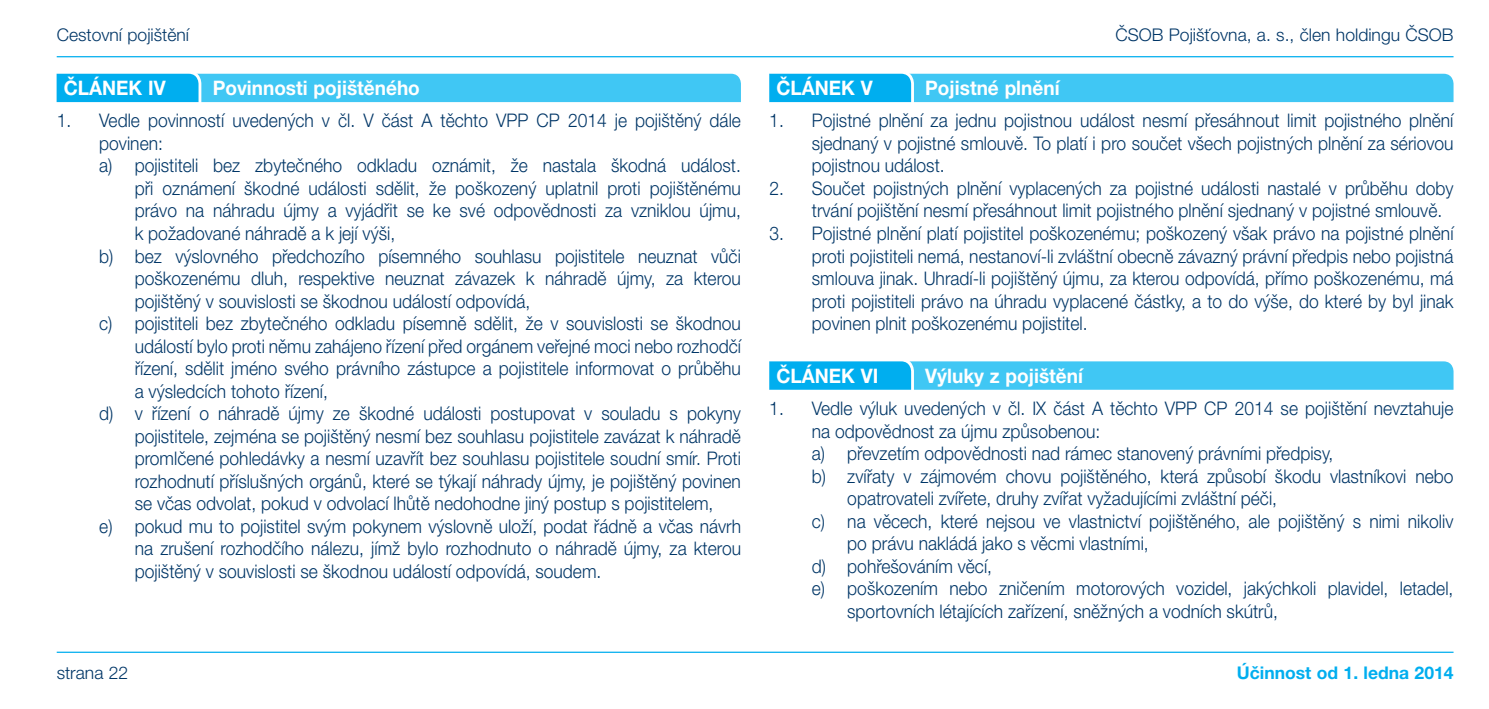
<style>
.page{position:relative;width:1489px;height:709px;background:#fff}
.page>*{position:absolute;margin:0;border:0;box-sizing:border-box;transform-origin:0 0}
.t1{font:700 20px "Helvetica Neue LT Pro";color:#fff;scale:.95 1}
.t2{font:300 18.75px/22.5px "Helvetica Neue LT Pro";color:#003667;text-align:justify;scale:.93 1}
.t3{font:300 17.5px "Helvetica Neue LT Pro";color:#003667}
.t4{font:700 17.5px "Helvetica Neue LT Pro";color:#00aeef}
</style>
<div class="page">
<hr style="left:57px;top:651px;width:1396px;height:2px;background:#00aeef">
<hr style="left:57px;top:56px;width:1396px;height:1px;background:#00aeef">
<svg style="left:57px;top:73px;width:684px;height:30px;background:#3ec5f3"></svg>
<svg style="left:769px;top:73px;width:684px;height:30px;background:#3ec5f3"></svg>
<svg style="left:769px;top:361px;width:684px;height:29px;background:#38c3f3"></svg>
<p class="t3" style="left:57px;top:24px;width:134px">Cestovní pojištění</p>
<p class="t3" style="left:1115px;top:24px;width:339px">ČSOB Pojišťovna, a. s., člen holdingu ČSOB</p>
<p class="t1" style="left:64px;top:76px;width:109px">ČLÁNEK IV</p>
<p class="t1" style="left:213px;top:76px;width:219px">Povinnosti pojištěného</p>
<p class="t2" style="left:57px;top:109px;width:737px">1. Vedle povinností uvedených v čl. V část A těchto VPP CP 2014 je pojištěný dále</p>
<p class="t2" style="left:99px;top:132px;width:70px">povinen:</p>
<p class="t2" style="left:99px;top:154px;width:687px">a) pojistiteli bez zbytečného odkladu oznámit, že nastala škodná událost.</p>
<p class="t2" style="left:135px;top:177px;width:653px">při oznámení škodné události sdělit, že poškozený uplatnil proti pojištěnému</p>
<p class="t2" style="left:135px;top:199px;width:653px">právo na náhradu újmy a vyjádřit se ke své odpovědnosti za vzniklou újmu,</p>
<p class="t2" style="left:135px;top:222px;width:281px">k požadované náhradě a k její výši,</p>
<p class="t2" style="left:99px;top:244px;width:691px">b) bez výslovného předchozího písemného souhlasu pojistitele neuznat vůči</p>
<p class="t2" style="left:135px;top:267px;width:653px">poškozenému dluh, respektive neuznat závazek k náhradě újmy, za kterou</p>
<p class="t2" style="left:135px;top:289px;width:427px">pojištěný v souvislosti se škodnou událostí odpovídá,</p>
<p class="t2" style="left:99px;top:312px;width:691px">c) pojistiteli bez zbytečného odkladu písemně sdělit, že v souvislosti se škodnou</p>
<p class="t2" style="left:135px;top:334px;width:653px">událostí bylo proti němu zahájeno řízení před orgánem veřejné moci nebo rozhodčí</p>
<p class="t2" style="left:135px;top:357px;width:653px">řízení, sdělit jméno svého právního zástupce a pojistitele informovat o průběhu</p>
<p class="t2" style="left:135px;top:379px;width:209px">a výsledcích tohoto řízení,</p>
<p class="t2" style="left:99px;top:402px;width:691px">d) v řízení o náhradě újmy ze škodné události postupovat v souladu s pokyny</p>
<p class="t2" style="left:135px;top:424px;width:653px">pojistitele, zejména se pojištěný nesmí bez souhlasu pojistitele zavázat k náhradě</p>
<p class="t2" style="left:135px;top:447px;width:653px">promlčené pohledávky a nesmí uzavřít bez souhlasu pojistitele soudní smír. Proti</p>
<p class="t2" style="left:135px;top:469px;width:653px">rozhodnutí příslušných orgánů, které se týkají náhrady újmy, je pojištěný povinen</p>
<p class="t2" style="left:135px;top:492px;width:623px">se včas odvolat, pokud v odvolací lhůtě nedohodne jiný postup s pojistitelem,</p>
<p class="t2" style="left:99px;top:514px;width:691px">e) pokud mu to pojistitel svým pokynem výslovně uloží, podat řádně a včas návrh</p>
<p class="t2" style="left:135px;top:537px;width:653px">na zrušení rozhodčího nálezu, jímž bylo rozhodnuto o náhradě újmy, za kterou</p>
<p class="t2" style="left:135px;top:559px;width:503px">pojištěný v souvislosti se škodnou událostí odpovídá, soudem.</p>
<p class="t1" style="left:776px;top:76px;width:103px">ČLÁNEK V</p>
<p class="t1" style="left:925px;top:76px;width:143px">Pojistné plnění</p>
<p class="t2" style="left:811px;top:109px;width:691px;text-indent:-43px">1. Pojistné plnění za jednu pojistnou událost nesmí přesáhnout limit pojistného plnění sjednaný v pojistné smlouvě. To platí i pro součet všech pojistných plnění za sériovou pojistnou událost.</p>
<p class="t2" style="left:811px;top:177px;width:691px;text-indent:-43px">2. Součet pojistných plnění vyplacených za pojistné události nastalé v průběhu doby trvání pojištění nesmí přesáhnout limit pojistného plnění sjednaný v pojistné smlouvě.</p>
<p class="t2" style="left:811px;top:222px;width:691px;text-indent:-42px">3. Pojistné plnění platí pojistitel poškozenému; poškozený však právo na pojistné plnění proti pojistiteli nemá, nestanoví-li zvláštní obecně závazný právní předpis nebo pojistná smlouva jinak. Uhradí-li pojištěný újmu, za kterou odpovídá, přímo poškozenému, má proti pojistiteli právo na úhradu vyplacené částky, a to do výše, do které by byl jinak povinen plnit poškozenému pojistitel.</p>
<p class="t1" style="left:776px;top:363px;width:109px">ČLÁNEK VI</p>
<p class="t1" style="left:925px;top:363px;width:167px">Výluky z pojištění</p>
<p class="t2" style="left:769px;top:397px;width:737px">1. Vedle výluk uvedených v čl. IX část A těchto VPP CP 2014 se pojištění nevztahuje</p>
<p class="t2" style="left:811px;top:419px;width:312px">na odpovědnost za újmu způsobenou:</p>
<p class="t2" style="left:811px;top:442px;width:562px">a) převzetím odpovědnosti nad rámec stanovený právními předpisy,</p>
<p class="t2" style="left:811px;top:464px;width:691px">b) zvířaty v zájmovém chovu pojištěného, která způsobí škodu vlastníkovi nebo</p>
<p class="t2" style="left:847px;top:487px;width:463px">opatrovateli zvířete, druhy zvířat vyžadujícími zvláštní péči,</p>
<p class="t2" style="left:811px;top:509px;width:691px">c) na věcech, které nejsou ve vlastnictví pojištěného, ale pojištěný s nimi nikoliv</p>
<p class="t2" style="left:847px;top:532px;width:326px">po právu nakládá jako s věcmi vlastními,</p>
<p class="t2" style="left:811px;top:554px;width:195px">d) pohřešováním věcí,</p>
<p class="t2" style="left:811px;top:577px;width:691px">e) poškozením nebo zničením motorových vozidel, jakýchkoli plavidel, letadel,</p>
<p class="t2" style="left:847px;top:599px;width:464px">sportovních létajících zařízení, sněžných a vodních skútrů,</p>
<p class="t3" style="left:57px;top:662px;width:73px">strana 22</p>
<p class="t4" style="left:1236px;top:662px;width:218px">Účinnost od 1. ledna 2014</p>
</div>
